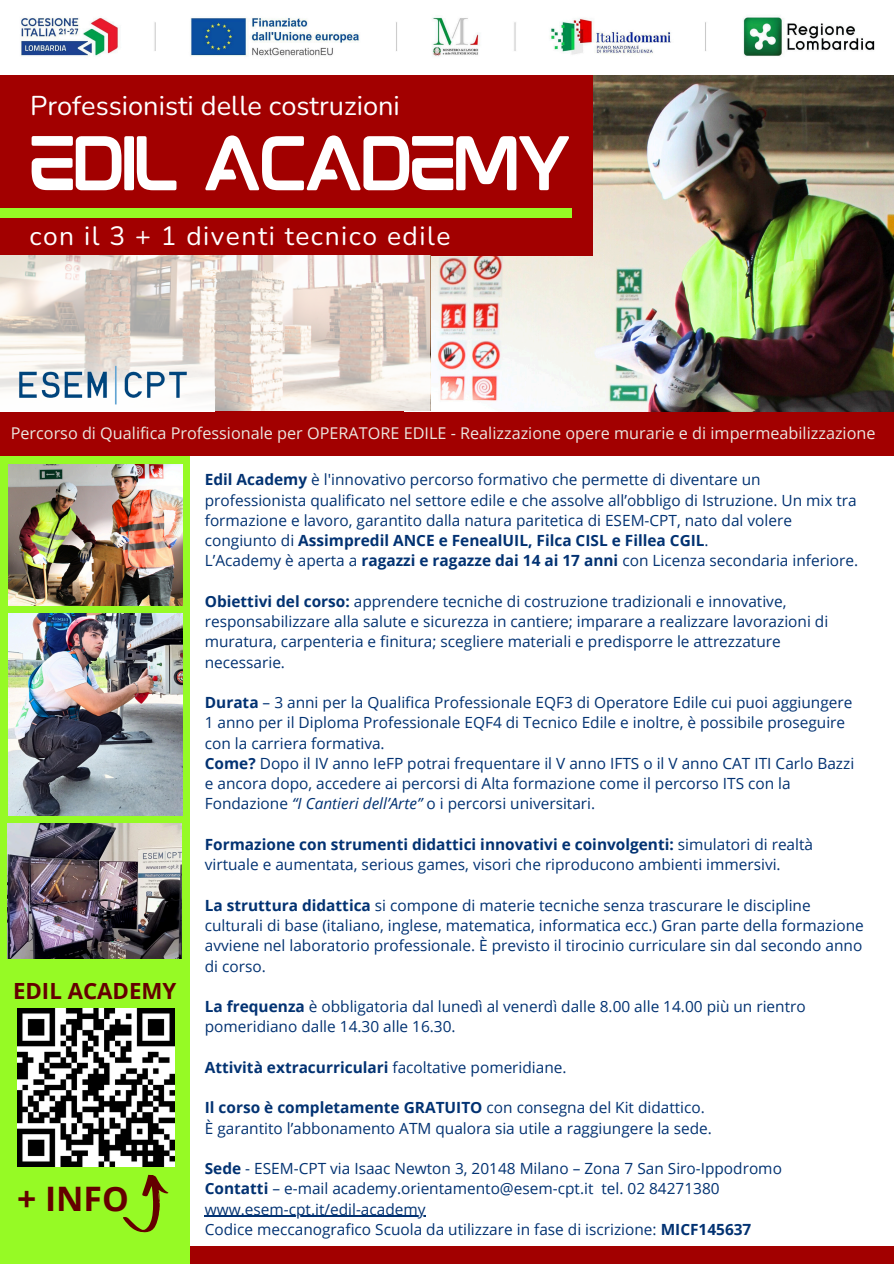
<style>
.page{position:relative;width:894px;height:1264px;background:#fff}
.page>*{position:absolute;margin:0;border:0;box-sizing:border-box;transform-origin:0 0}
.t1{font:65.55px "mokotoglitch";letter-spacing:-.165em;color:#fff}
.t2{font:700 33.75px "Open Sans";color:#640000}
.t3{font:27.15px "Nunito";color:#fff}
.t4{font:26.4px "Nunito";letter-spacing:.055em;color:#fff}
.t5{font:700 22.2px "Open Sans";color:#640000}
.t6{font:16.2px "Open Sans";color:#ece7e0}
.t7{font:15.45px/20.2px "Open Sans";color:#023272}
.t8{font:700 15.45px "Open Sans";color:#023272}
.s1{font-weight:700}
.s2{font-style:italic}
.s3{font-weight:400}
</style>
<div class="page">
<div style="left:0;top:0;width:893px;height:1263px;background:#a20000"></div>
<img style="left:430px;top:74px;width:463px;height:337px">
<div style="left:17px;top:0;width:575px;height:129px;background:#a20000"></div>
<div style="left:0;top:96px;width:592px;height:159px;background:#a20000"></div>
<div style="left:0;top:209px;width:572px;height:9px;background:#96fa25"></div>
<svg style="left:0;top:255px;width:430px;height:156px;background:#e4d9d1"></svg>
<div style="left:0;top:456px;width:190px;height:807px;background:#96fa25"></div>
<img style="left:7px;top:823px;width:175px;height:135px">
<img style="left:8px;top:464px;width:175px;height:141px">
<img style="left:17px;top:1008px;width:158px;height:158px">
<svg style="left:123px;top:1174px;width:46px;height:59px"></svg>
<img style="left:9px;top:613px;width:174px;height:202px">
<div style="left:190px;top:456px;width:703px;height:789px;background:#fff"></div>
<img style="left:0;top:0;width:893px;height:74px">
<svg style="left:0;top:329px;width:215px;height:82px;background:#ede8e2"></svg>
<img style="left:17px;top:363px;width:170px;height:44px">
<hr style="left:205px;top:1215px;width:40px;height:1px;background:#023272">
<hr style="left:245px;top:1215px;width:180px;height:1px;background:#023272">
<p class="t3" style="left:30px;top:87px;width:371px">Professionisti delle costruzioni</p>
<p class="t1" style="left:26px;top:141px;width:552px">EDIL ACADEMY</p>
<p class="t4" style="left:29px;top:219px;width:422px">con il 3 + 1 diventi tecnico edile</p>
<p class="t6" style="left:11px;top:421px;width:866px">Percorso di Qualifica Professionale per OPERATORE EDILE - Realizzazione opere murarie e di impermeabilizzazione</p>
<p class="t5" style="left:13px;top:975px;width:165px">EDIL ACADEMY</p>
<p class="t2" style="left:17px;top:1174px;width:113px">+ INFO</p>
<p class="t7" style="left:205px;top:469px;width:653px"><span class="s1">Edil Academy</span> è l'innovativo percorso formativo che permette di diventare un professionista qualificato nel settore edile e che assolve all’obbligo di Istruzione. Un mix tra formazione e lavoro, garantito dalla natura paritetica di ESEM-CPT, nato dal volere congiunto di <span class="s1">Assimpredil ANCE e FenealUIL, Filca CISL e Fillea CGIL</span>.</p>
<p class="t7" style="left:205px;top:550px;width:654px">L’Academy è aperta a <span class="s1">ragazzi e ragazze dai 14 ai 17 anni</span> con Licenza secondaria inferiore.</p>
<p class="t7" style="left:205px;top:590px;width:624px"><span class="s1">Obiettivi del corso:</span> apprendere tecniche di costruzione tradizionali e innovative, responsabilizzare alla salute e sicurezza in cantiere; imparare a realizzare lavorazioni di muratura, carpenteria e finitura; scegliere materiali e predisporre le attrezzature necessarie.</p>
<p class="t7" style="left:205px;top:692px;width:649px"><span class="s1">Durata</span> – 3 anni per la Qualifica Professionale EQF3 di Operatore Edile cui puoi aggiungere<br>1 anno per il Diploma Professionale EQF4 di Tecnico Edile e inoltre, è possibile proseguire con la carriera formativa.</p>
<p class="t7" style="left:205px;top:752px;width:650px"><span class="s1">Come?</span> Dopo il IV anno IeFP potrai frequentare il V anno IFTS o il V anno CAT ITI Carlo Bazzi e ancora dopo, accedere ai percorsi di Alta formazione come il percorso ITS con la</p>
<h4 class="t7" style="left:205px;top:793px;width:392px">Fondazione <span class="s2">“I Cantieri dell’Arte”</span> o i percorsi universitari.</h4>
<p class="t7" style="left:205px;top:833px;width:609px"><span class="s1">Formazione con strumenti didattici innovativi e coinvolgenti:</span> simulatori di realtà virtuale e aumentata, serious games, visori che riproducono ambienti immersivi.</p>
<p class="t7" style="left:205px;top:894px;width:660px"><span class="s1">La struttura didattica</span> si compone di materie tecniche senza trascurare le discipline culturali di base (italiano, inglese, matematica, informatica ecc.) Gran parte della formazione avviene nel laboratorio professionale. È previsto il tirocinio curriculare sin dal secondo anno di corso.</p>
<h2 class="t7" style="left:205px;top:995px;width:602px"><span class="s1">La frequenza</span> è obbligatoria dal lunedì al venerdì dalle 8.00 alle 14.00 più un rientro pomeridiano dalle 14.30 alle 16.30.</h2>
<p class="t8" style="left:205px;top:1056px;width:363px">Attività extracurriculari <span class="s3">facoltative pomeridiane.</span></p>
<p class="t8" style="left:205px;top:1096px;width:501px">Il corso è completamente GRATUITO <span class="s3">con consegna del Kit didattico.</span></p>
<p class="t7" style="left:205px;top:1117px;width:508px">È garantito l’abbonamento ATM qualora sia utile a raggiungere la sede.</p>
<p class="t7" style="left:205px;top:1157px;width:578px"><span class="s1">Sede</span> - ESEM-CPT via Isaac Newton 3, 20148 Milano – Zona 7 San Siro-Ippodromo</p>
<p class="t7" style="left:205px;top:1178px;width:516px"><span class="s1">Contatti</span> – e-mail academy.orientamento@esem-cpt.it tel. 02 84271380</p>
<p class="t7" style="left:205px;top:1198px;width:222px">www.esem-cpt.it/edil-academy</p>
<p class="t7" style="left:205px;top:1218px;width:548px">Codice meccanografico Scuola da utilizzare in fase di iscrizione: <span class="s1">MICF145637</span></p>
</div>
